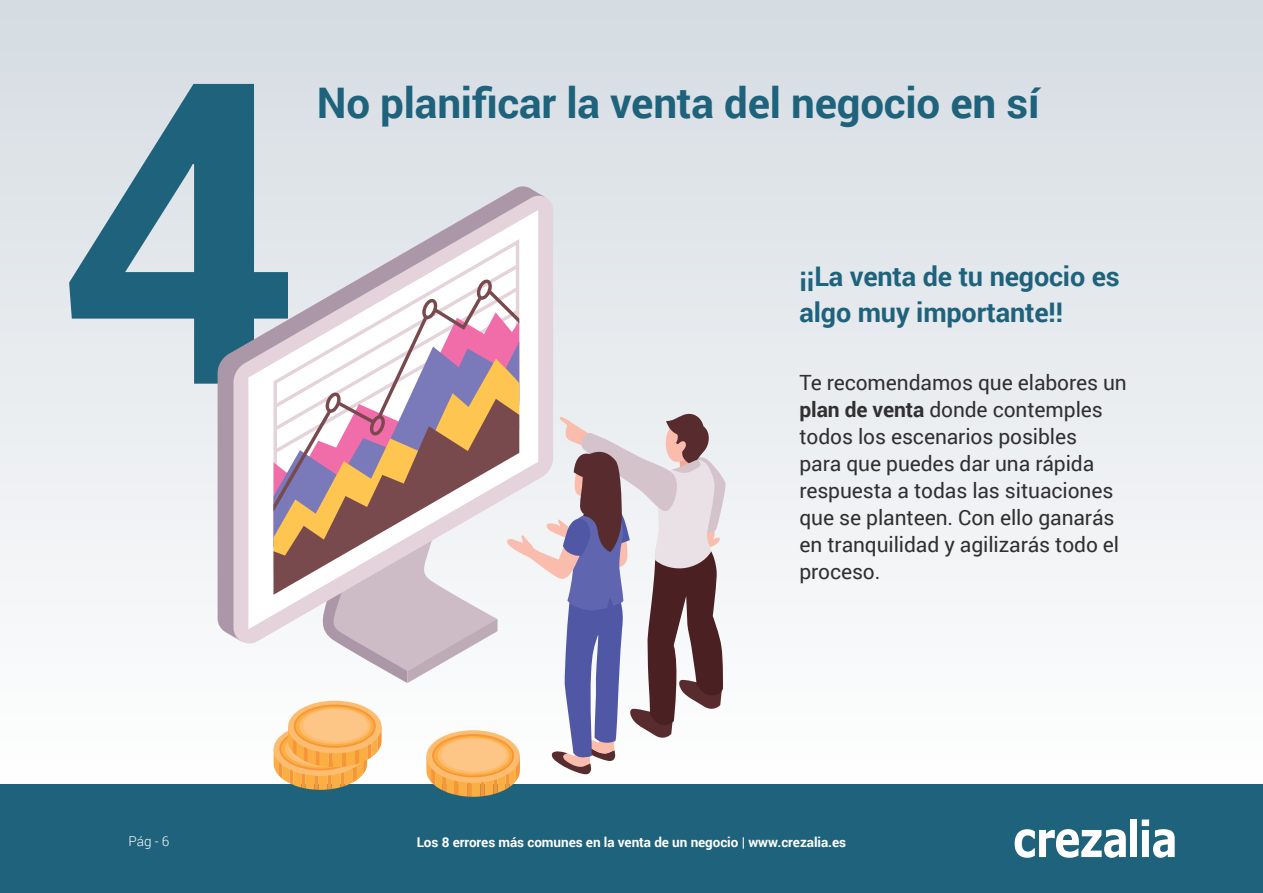
<style>
.page{position:relative;width:1263px;height:893px;background:#fff}
.page>*{position:absolute;margin:0;border:0;box-sizing:border-box;transform-origin:0 0}
.t1{font:700 421.5px "Roboto";color:#1e627c}
.t2{font:700 42.15px "Roboto";letter-spacing:-.005em;color:#1e627c}
.t3{font:700 27px/36px "Roboto";letter-spacing:-.005em;color:#1e627c}
.t4{font:21px/27px "Roboto";letter-spacing:-.005em;color:#312f30}
.t5{font:700 13.5px "Roboto";letter-spacing:-.005em;color:#fff}
.t6{font:300 13.5px "Roboto";color:#fff}
.s1{font-weight:700}
</style>
<div class="page">
<div style="left:0;top:784px;width:1263px;height:109px;background:#1e627c"></div>
<svg style="left:1015px;top:829px;width:111px;height:29px"></svg>
<div style="left:1130px;top:819px;width:7px;height:38px;background:#fff"></div>
<svg style="left:1142px;top:819px;width:33px;height:39px"></svg>
<div style="left:0;top:0;width:1263px;height:784px;background:linear-gradient(to bottom,#d5dce2,#fefefe)"></div>
<svg style="left:537px;top:188px;width:9px;height:4px"></svg>
<svg style="left:218px;top:183px;width:319px;height:458px;background:#cac3cd"></svg>
<svg style="left:233px;top:192px;width:320px;height:455px;background:#ddd7de"></svg>
<svg style="left:248px;top:210px;width:290px;height:419px"></svg>
<svg style="left:274px;top:239px;width:245px;height:25px;fill:#e2e7eb"></svg>
<svg style="left:274px;top:264px;width:452px;height:533px"></svg>
<h1 class="t1" style="left:57px;top:-64px;width:243px">4</h1>
<h2 class="t2" style="left:317px;top:73px;width:724px">No planificar la venta del negocio en sí</h2>
<p class="t3" style="left:799px;top:258px;width:322px">¡¡La venta de tu negocio es algo muy importante!!</p>
<p class="t4" style="left:799px;top:369px;width:329px">Te recomendamos que elabores un <span class="s1">plan de venta</span> donde contemples todos los escenarios posibles<br>para que puedes dar una rápida respuesta a todas las situaciones que se planteen. Con ello ganarás en tranquilidad y agilizarás todo el proceso.</p>
<p class="t6" style="left:129px;top:832px;width:42px">Pág - 6</p>
<p class="t5" style="left:417px;top:833px;width:431px">Los 8 errores más comunes en la venta de un negocio | www.crezalia.es</p>
</div>
